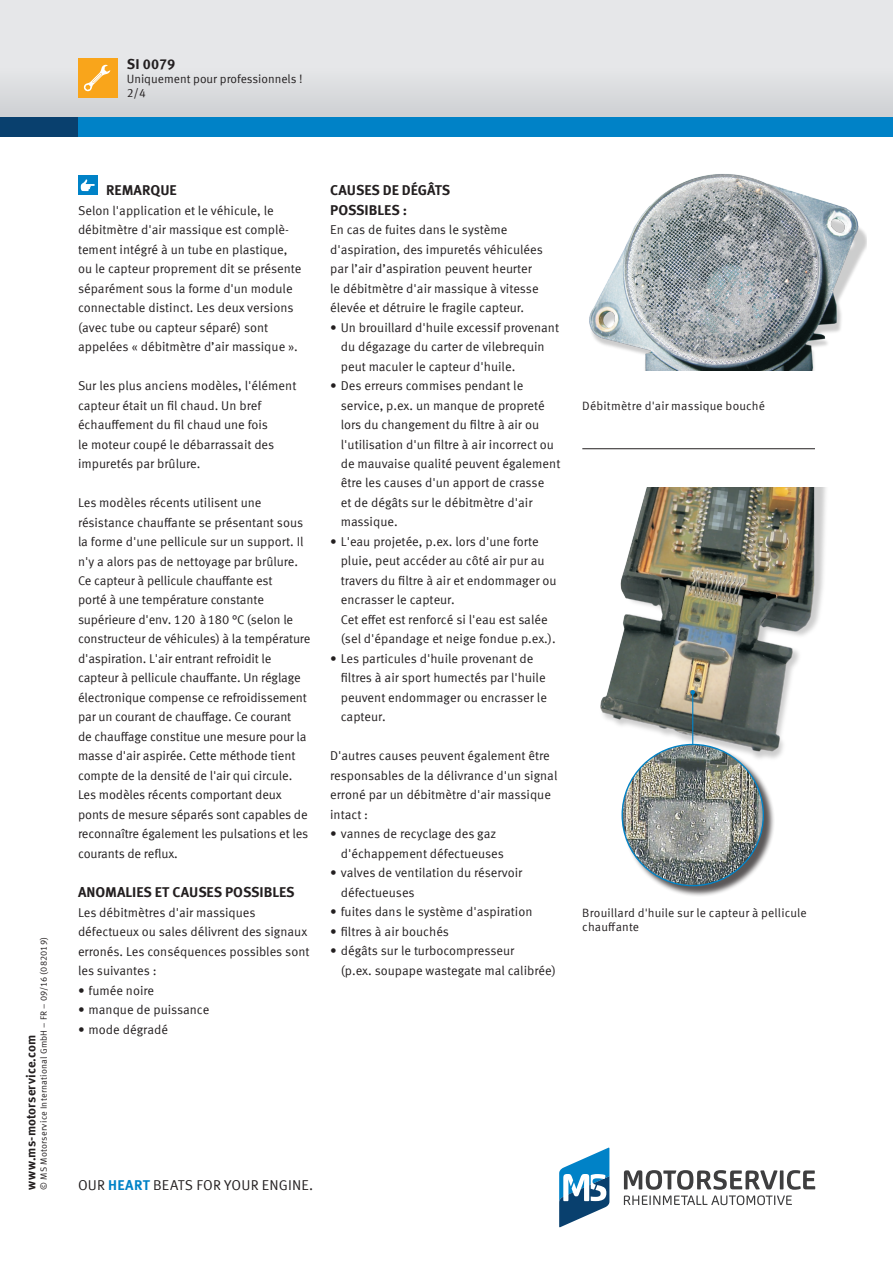
<style>
.page{position:relative;width:893px;height:1263px;background:#fff}
.page>*{position:absolute;margin:0;border:0;box-sizing:border-box;transform-origin:0 0}
.t1{font:700 14.25px/19.5px "Meta Offc Pro";color:#231f20}
.t2{font:14.25px "Meta Offc Pro Norm";letter-spacing:.01em;color:#231f20}
.t3{font:12.75px/19.5px "Meta Offc Pro Norm";letter-spacing:-.005em;color:#231f20}
.t4{font:700 12.75px "Meta Offc Pro";letter-spacing:.01em;color:#231f20}
.t5{font:12px/14.7px "Meta Offc Pro Norm";letter-spacing:.01em;color:#231f20}
.t6{font:9px "Meta Offc Pro Norm";letter-spacing:.02em;color:#231f20}
.s1{font-family:"Meta Offc Pro";font-weight:700;color:#0082c7}
</style>
<div class="page">
<svg style="left:559px;top:1147px;width:50px;height:80px"></svg>
<svg style="left:624px;top:1170px;width:191px;height:35px"></svg>
<div style="left:0;top:0;width:893px;height:127px;background:#e6e7e9"></div>
<div style="left:0;top:68px;width:893px;height:49px;background:#dadbde"></div>
<div style="left:0;top:117px;width:893px;height:19px;background:#09406e"></div>
<div style="left:78px;top:117px;width:815px;height:19px;background:#0082c7"></div>
<div style="left:78px;top:58px;width:39px;height:39px;background:#f9a51b"></div>
<svg style="left:83px;top:64px;width:27px;height:28px"></svg>
<img style="left:589px;top:174px;width:278px;height:196px">
<img style="left:600px;top:488px;width:226px;height:270px">
<div style="left:623px;top:745px;width:152px;height:153px;background:#231f20;opacity:.75"></div>
<img style="left:622px;top:744px;width:141px;height:142px;border-radius:71px">
<hr style="left:692px;top:692px;width:1px;height:53px;background:#0082c7">
<svg style="left:690px;top:690px;width:5px;height:4px"></svg>
<hr style="left:582px;top:448px;width:233px;height:1px;background:#231f20">
<div style="left:78px;top:176px;width:19px;height:19px;background:#0082c7"></div>
<svg style="left:81px;top:179px;width:14px;height:12px"></svg>
<p class="t1" style="left:127px;top:54px;width:50px">SI 0079</p>
<p class="t5" style="left:127px;top:85px;width:21px">2/4</p>
<p class="t5" style="left:127px;top:71px;width:177px">Uniquement pour professionnels !</p>
<p class="t6" style="left:37px;top:1189px;width:254px;rotate:-90deg">© MS Motorservice International GmbH – FR – 09/16 (082019)</p>
<p class="t4" style="left:21px;top:1189px;width:156px;rotate:-90deg">www.ms-motorservice.com</p>
<p class="t1" style="left:106px;top:179px;width:72px">REMARQUE</p>
<p class="t3" style="left:78px;top:200px;width:225px">Selon l'application et le véhicule, le débitmètre d'air massique est complè&shy;tement intégré à un tube en plastique, ou le capteur proprement dit se présente séparément sous la forme d'un module connectable distinct. Les deux versions (avec tube ou capteur séparé) sont appelées « débitmètre d’air massique ».</p>
<p class="t3" style="left:78px;top:375px;width:220px">Sur les plus anciens modèles, l'élément capteur était un fil chaud. Un bref échauffement du fil chaud une fois<br>le moteur coupé le débarrassait des impuretés par brûlure.</p>
<p class="t3" style="left:78px;top:492px;width:234px">Les modèles récents utilisent une résistance chauffante se présentant sous la forme d'une pellicule sur un support. Il n'y a alors pas de nettoyage par brûlure.<br>Ce capteur à pellicule chauffante est<br>porté à une température constante supérieure d'env. 120 à180 °C (selon le constructeur de véhicules) à la température d'aspiration. L'air entrant refroidit le capteur à pellicule chauffante. Un réglage électronique compense ce refroidissement par un courant de chauffage. Ce courant<br>de chauffage constitue une mesure pour la masse d'air aspirée. Cette méthode tient compte de la densité de l'air qui circule.<br>Les modèles récents comportant deux ponts de mesure séparés sont capables de reconnaître également les pulsations et les courants de reflux.</p>
<p class="t1" style="left:78px;top:881px;width:218px">ANOMALIES ET CAUSES POSSIBLES</p>
<p class="t3" style="left:78px;top:902px;width:233px">Les débitmètres d'air massiques défectueux ou sales délivrent des signaux erronés. Les conséquences possibles sont les suivantes :</p>
<p class="t3" style="left:78px;top:979px;width:78px">• fumée noire</p>
<p class="t3" style="left:78px;top:999px;width:133px">• manque de puissance</p>
<p class="t3" style="left:78px;top:1018px;width:91px">• mode dégradé</p>
<p class="t1" style="left:330px;top:179px;width:122px">CAUSES DE DÉGÂTS<br>POSSIBLES :</p>
<p class="t3" style="left:330px;top:219px;width:214px">En cas de fuites dans le système d'aspiration, des impuretés véhiculées par l’air d’aspiration peuvent heurter le débitmètre d'air massique à vitesse élevée et détruire le fragile capteur.</p>
<p class="t3" style="left:341px;top:316px;width:220px;text-indent:-11px">• Un brouillard d'huile excessif provenant du dégazage du carter de vilebrequin peut maculer le capteur d'huile.</p>
<p class="t3" style="left:341px;top:375px;width:221px;text-indent:-11px">• Des erreurs commises pendant le service, p.ex. un manque de propreté lors du changement du filtre à air ou l'utilisation d'un filtre à air incorrect ou de mauvaise qualité peuvent également être les causes d'un apport de crasse<br>et de dégâts sur le débitmètre d'air massique.</p>
<p class="t3" style="left:341px;top:531px;width:217px;text-indent:-11px">• L'eau projetée, p.ex. lors d'une forte pluie, peut accéder au côté air pur au travers du filtre à air et endommager ou encrasser le capteur.<br>Cet effet est renforcé si l'eau est salée (sel d'épandage et neige fondue p.ex.).</p>
<p class="t3" style="left:341px;top:648px;width:208px;text-indent:-11px">• Les particules d'huile provenant de filtres à air sport humectés par l'huile peuvent endommager ou encrasser le capteur.</p>
<p class="t3" style="left:330px;top:745px;width:229px">D'autres causes peuvent également être responsables de la délivrance d'un signal erroné par un débitmètre d'air massique intact :</p>
<p class="t3" style="left:341px;top:823px;width:165px;text-indent:-11px">• vannes de recyclage des gaz d'échappement défectueuses</p>
<p class="t3" style="left:341px;top:862px;width:183px;text-indent:-11px">• valves de ventilation du réservoir défectueuses</p>
<p class="t3" style="left:330px;top:901px;width:204px">• fuites dans le système d'aspiration</p>
<p class="t3" style="left:330px;top:921px;width:120px">• filtres à air bouchés</p>
<p class="t3" style="left:341px;top:940px;width:217px;text-indent:-11px">• dégâts sur le turbocompresseur<br>(p.ex. soupape wastegate mal calibrée)</p>
<p class="t5" style="left:582px;top:397px;width:184px">Débitmètre d'air massique bouché</p>
<p class="t5" style="left:582px;top:904px;width:226px">Brouillard d'huile sur le capteur à pellicule chauffante</p>
<p class="t2" style="left:78px;top:1174px;width:237px">OUR <span class="s1">HEART</span> BEATS FOR YOUR ENGINE.</p>
</div>
